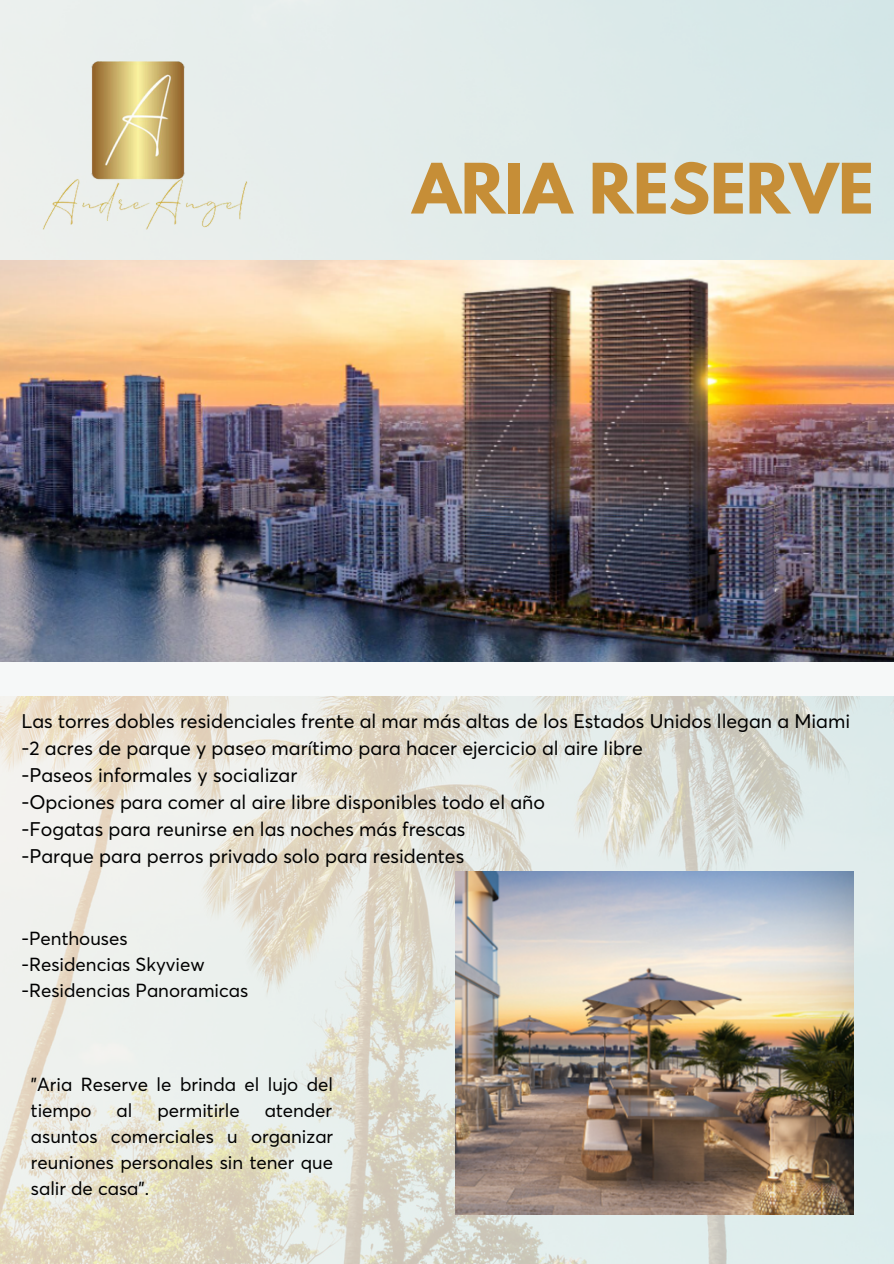
<style>
.page{position:relative;width:894px;height:1264px;background:#fff}
.page>*{position:absolute;margin:0;border:0;box-sizing:border-box;transform-origin:0 0}
.t1{font:700 61.5px "League Spartan";color:#c68e37}
.t2{font:19.5px "Averta";color:#000}
.t3{font:18.6px/26px "Averta";color:#000}
</style>
<div class="page">
<img style="left:0;top:0;width:893px;height:1263px">
<div style="left:0;top:661px;width:893px;height:35px;background:#f6f8f8"></div>
<img style="left:0;top:33px;width:290px;height:221px">
<img style="left:0;top:260px;width:893px;height:401px">
<img style="left:455px;top:871px;width:398px;height:343px">
<p class="t1" style="left:412px;top:158px;width:462px">ARIA RESERVE</p>
<p class="t2" style="left:22px;top:712px;width:829px">Las torres dobles residenciales frente al mar más altas de los Estados Unidos llegan a Miami</p>
<p class="t2" style="left:22px;top:739px;width:622px">-2 acres de parque y paseo marítimo para hacer ejercicio al aire libre</p>
<p class="t2" style="left:22px;top:766px;width:277px">-Paseos informales y socializar</p>
<p class="t2" style="left:22px;top:794px;width:525px">-Opciones para comer al aire libre disponibles todo el año</p>
<p class="t2" style="left:22px;top:821px;width:445px">-Fogatas para reunirse en las noches más frescas</p>
<p class="t2" style="left:22px;top:848px;width:444px">-Parque para perros privado solo para residentes</p>
<p class="t3" style="left:22px;top:926px;width:107px">-Penthouses</p>
<p class="t3" style="left:22px;top:952px;width:185px">-Residencias Skyview</p>
<p class="t3" style="left:22px;top:978px;width:228px">-Residencias Panoramicas</p>
<p class="t3" style="left:31px;top:1072px;width:303px">"Aria Reserve le brinda el lujo del tiempo</p>
<p class="t3" style="left:31px;top:1098px;width:304px;text-align:justify;text-indent:234px">atender asuntos comerciales u organizar reuniones personales sin tener que salir de casa".</p>
<p class="t3" style="left:117px;top:1098px;width:17px">al</p>
<p class="t3" style="left:157px;top:1098px;width:84px">permitirle</p>
</div>
